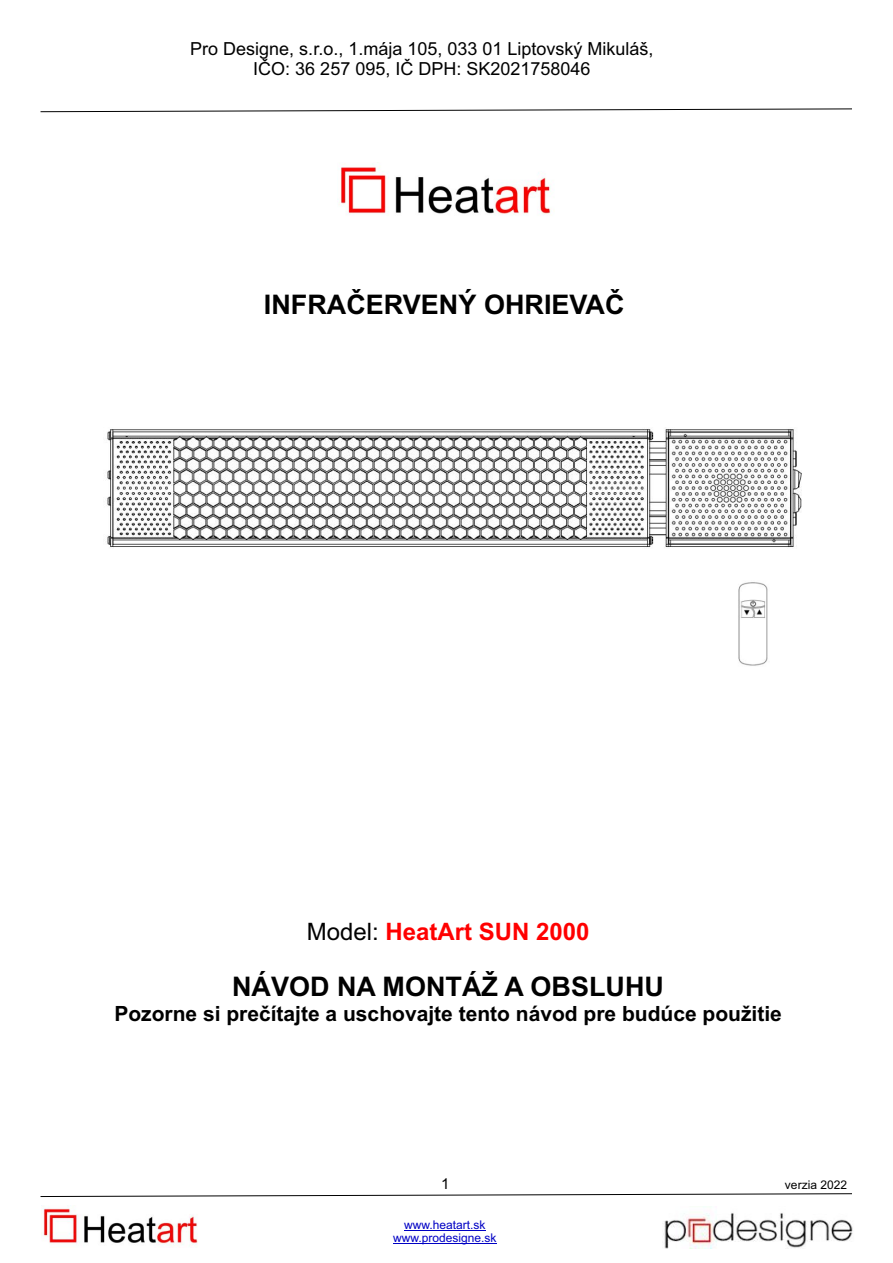
<style>
.page{position:relative;width:893px;height:1263px;background:#fff}
.page>*{position:absolute;margin:0;border:0;box-sizing:border-box;transform-origin:0 0}
.t1{font:700 27px "Arial";color:#000}
.t2{font:700 24px "Arial";color:#f00}
.t3{font:700 21px "Arial";color:#000}
.t4{font:18px/20.1px "Arial";color:#000;text-align:center}
.t5{font:15px "Arial";color:#000}
.t6{font:12px/13.4px "Arial";color:#0000c4;text-align:center}
.t7{font:12px "Arial";color:#000}
.s1{font-weight:400;color:#000}
</style>
<div class="page">
<img style="left:107px;top:429px;width:694px;height:119px">
<img style="left:738px;top:582px;width:30px;height:84px">
<svg style="left:40px;top:108px;width:812px;height:5px"></svg>
<img style="left:664px;top:1213px;width:189px;height:35px">
<img style="left:43px;top:1206px;width:155px;height:40px">
<hr style="left:404px;top:1230px;width:81px;height:1px;background:#0000c4">
<hr style="left:393px;top:1243px;width:103px;height:1px;background:#0000c4">
<svg style="left:40px;top:1193px;width:812px;height:4px"></svg>
<img style="left:340px;top:164px;width:211px;height:51px">
<p class="t4" style="left:190px;top:40px;width:465px">Pro Designe, s.r.o., 1.mája 105, 033 01 Liptovský Mikuláš,<br>IČO: 36 257 095, IČ DPH: SK2021758046</p>
<h1 class="t1" style="left:264px;top:294px;width:362px">INFRAČERVENÝ OHRIEVAČ</h1>
<h2 class="t2" style="left:307px;top:922px;width:284px"><span class="s1">Model:</span> HeatArt SUN 2000</h2>
<h1 class="t1" style="left:232px;top:977px;width:433px">NÁVOD NA MONTÁŽ A OBSLUHU</h1>
<p class="t3" style="left:114px;top:1006px;width:669px">Pozorne si prečítajte a uschovajte tento návod pre budúce použitie</p>
<p class="t5" style="left:441px;top:1178px;width:10px">1</p>
<p class="t7" style="left:785px;top:1180px;width:64px">verzia 2022</p>
<p class="t6" style="left:393px;top:1219px;width:105px">www.heatart.sk www.prodesigne.sk</p>
</div>
